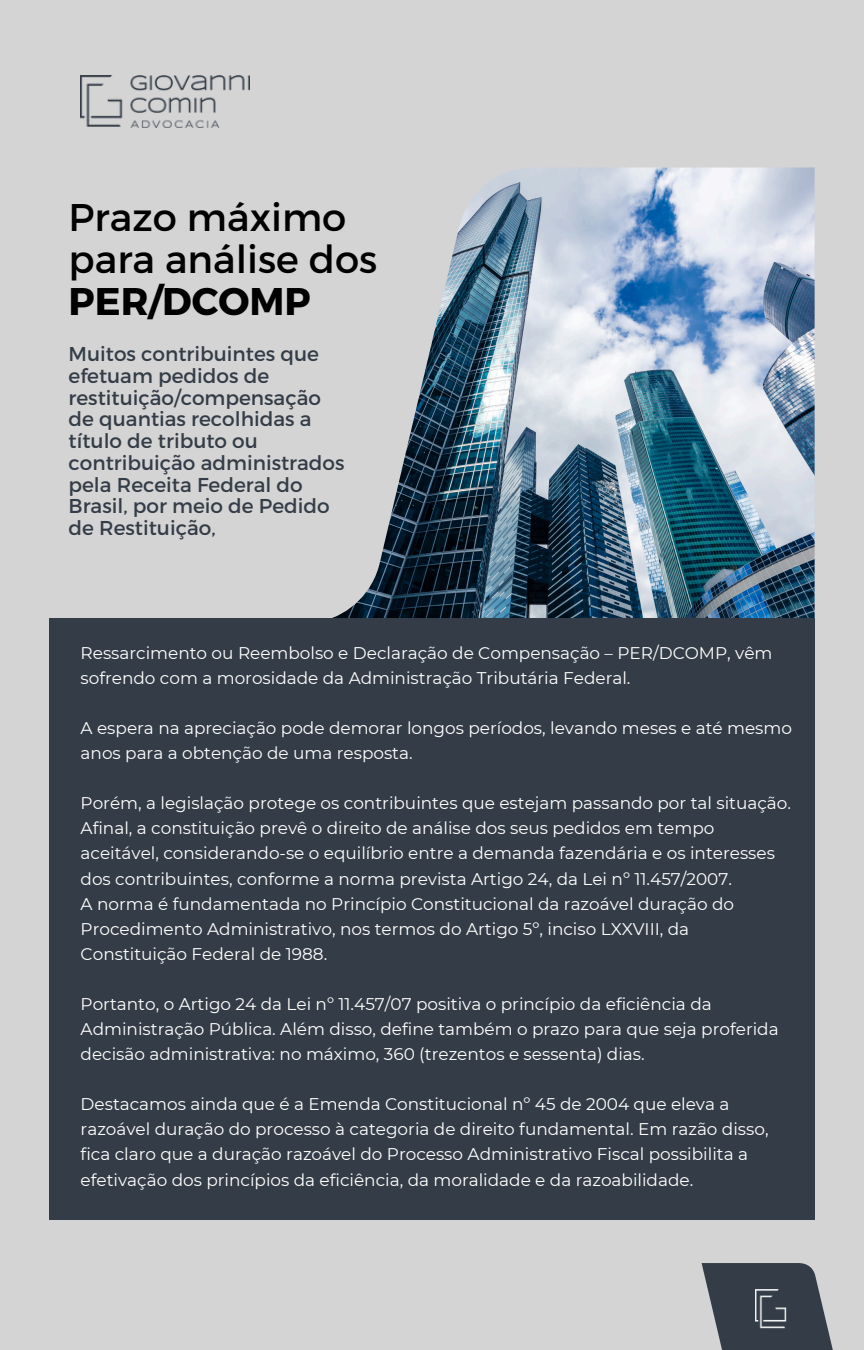
<style>
.page{position:relative;width:864px;height:1350px;background:#d4d4d4}
.page>*{position:absolute;margin:0;border:0;box-sizing:border-box;transform-origin:0 0}
.t1{font:38.48px/42.3px "Montserrat";color:#000}
.t2{font:20.03px/21.8px "Montserrat";color:#343d47}
.t3{font:16.88px/25px "Montserrat";color:#fff}
.s1{font-weight:700}
</style>
<div class="page">
<img style="left:332px;top:167px;width:482px;height:451px">
<div style="left:49px;top:618px;width:766px;height:602px;background:#343d47"></div>
<img style="left:81px;top:76px;width:168px;height:52px">
<svg style="left:702px;top:1263px;width:131px;height:87px"></svg>
<img style="left:756px;top:1290px;width:34px;height:39px">
<p class="t1" style="left:69px;top:194px;width:310px">Prazo máximo para análise dos<br><span class="s1">PER/DCOMP</span></p>
<h1 class="t2" style="left:69px;top:342px;width:278px">Muitos contribuintes que efetuam pedidos de restituição/compensação de quantias recolhidas a título de tributo ou contribuição administrados pela Receita Federal do<br>Brasil, por meio de Pedido de Restituição,</h1>
<h2 class="t3" style="left:81px;top:640px;width:693px">Ressarcimento ou Reembolso e Declaração de Compensação – PER/DCOMP, vêm sofrendo com a morosidade da Administração Tributária Federal.</h2>
<p class="t3" style="left:81px;top:716px;width:713px">A espera na apreciação pode demorar longos períodos, levando meses e até mesmo anos para a obtenção de uma resposta.</p>
<p class="t3" style="left:81px;top:791px;width:712px">Porém, a legislação protege os contribuintes que estejam passando por tal situação.<br>Afinal, a constituição prevê o direito de análise dos seus pedidos em tempo aceitável, considerando-se o equilíbrio entre a demanda fazendária e os interesses dos contribuintes, conforme a norma prevista Artigo 24, da Lei nº 11.457/2007.</p>
<p class="t3" style="left:81px;top:891px;width:655px">A norma é fundamentada no Princípio Constitucional da razoável duração do<br>Procedimento Administrativo, nos termos do Artigo 5º, inciso LXXVIII, da<br>Constituição Federal de 1988.</p>
<p class="t3" style="left:81px;top:991px;width:700px">Portanto, o Artigo 24 da Lei nº 11.457/07 positiva o princípio da eficiência da<br>Administração Pública. Além disso, define também o prazo para que seja proferida decisão administrativa: no máximo, 360 (trezentos e sessenta) dias.</p>
<p class="t3" style="left:81px;top:1092px;width:690px">Destacamos ainda que é a Emenda Constitucional nº 45 de 2004 que eleva a razoável duração do processo à categoria de direito fundamental. Em razão disso, fica claro que a duração razoável do Processo Administrativo Fiscal possibilita a efetivação dos princípios da eficiência, da moralidade e da razoabilidade.</p>
</div>
